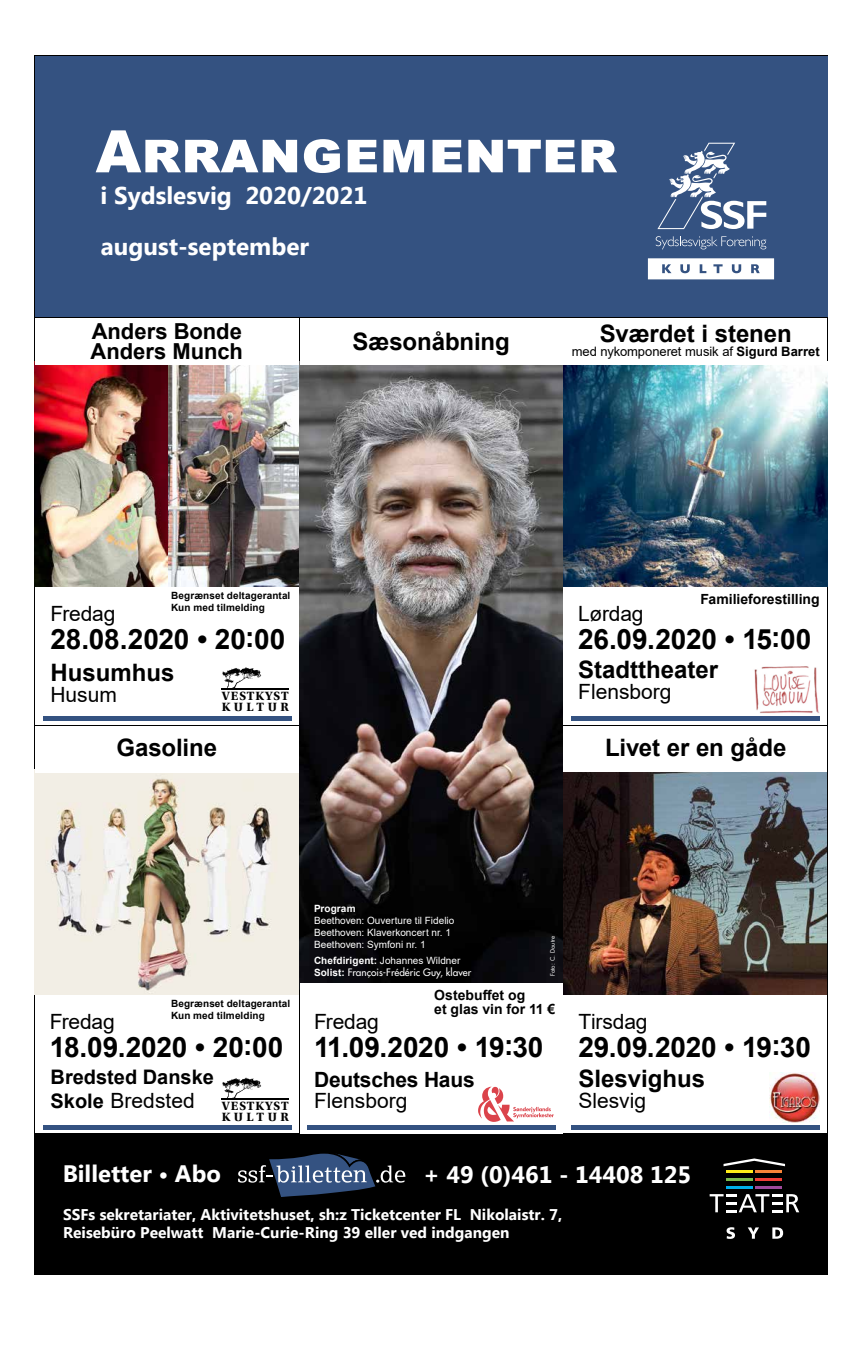
<style>
.page{position:relative;width:862px;height:1353px;background:#fff}
.page>*{position:absolute;margin:0;border:0;box-sizing:border-box;transform-origin:0 0}
.t1{font:900 58.6px "Arial";color:#fff}
.t2{font:700 28px "Arial";letter-spacing:-.005em;color:#000}
.t3{font:700 24.2px "Myanmar Text";color:#fff}
.t4{font:700 24px "Arial";color:#000}
.t5{font:700 23.8px "Myanmar Text";color:#fff}
.t6{font:700 22px/20px "Arial";color:#000}
.t7{font:21px "Arial";color:#000}
.t8{font:700 21px "Arial";letter-spacing:-.01em;color:#000}
.t9{font:700 20px "Arial";color:#000}
.t10{font:700 15.5px/18.6px "Myanmar Text";color:#fff}
.t11{font:700 14px/14px "Arial";color:#000}
.t12{font:13px "Arial";letter-spacing:-.005em;color:#000}
.t13{font:700 12.6px/11.3px "Utopia Std";letter-spacing:.075em;color:#000}
.t14{font:10px/12px "Arial";letter-spacing:.005em;color:#fff}
.t15{font:700 10px/12px "Arial";letter-spacing:.01em;color:#000}
.t16{font:500 10px "Futura Std";color:#fff}
.t17{font:700 10px "Arial";letter-spacing:.01em;color:#fff}
.t18{font:6px "Futura Std";letter-spacing:.01em;color:#fff}
.s1{font-weight:700}
.s2{font-weight:700;font-size:20px}
.s3{font-family:"Arial";font-weight:700}
</style>
<div class="page">
<div style="left:34px;top:55px;width:794px;height:1219px;background:#000"></div>
<div style="left:563px;top:583px;width:264px;height:142px;background:#fff"></div>
<img style="left:563px;top:364px;width:264px;height:222px">
<div style="left:571px;top:716px;width:248px;height:5px;background:#345281"></div>
<div style="left:563px;top:318px;width:264px;height:46px;background:#fff"></div>
<img style="left:300px;top:364px;width:263px;height:618px">
<div style="left:300px;top:318px;width:263px;height:46px;background:#fff"></div>
<div style="left:35px;top:583px;width:264px;height:142px;background:#fff"></div>
<img style="left:35px;top:364px;width:264px;height:222px">
<div style="left:44px;top:716px;width:248px;height:5px;background:#345281"></div>
<div style="left:35px;top:318px;width:264px;height:46px;background:#fff"></div>
<div style="left:35px;top:991px;width:264px;height:141px;background:#fff"></div>
<img style="left:35px;top:772px;width:264px;height:222px">
<svg style="left:44px;top:1125px;width:248px;height:3px"></svg>
<div style="left:35px;top:726px;width:264px;height:46px;background:#fff"></div>
<div style="left:300px;top:982px;width:263px;height:150px;background:#fff"></div>
<svg style="left:307px;top:1125px;width:248px;height:3px"></svg>
<div style="left:564px;top:991px;width:263px;height:141px;background:#fff"></div>
<svg style="left:571px;top:1125px;width:248px;height:3px"></svg>
<div style="left:564px;top:726px;width:263px;height:49px;background:#fff"></div>
<img style="left:564px;top:772px;width:263px;height:222px">
<div style="left:35px;top:56px;width:792px;height:261px;background:#345281"></div>
<svg style="left:238px;top:1153px;width:167px;height:44px"></svg>
<svg style="left:726px;top:1227px;width:9px;height:11px"></svg>
<svg style="left:747px;top:1227px;width:12px;height:11px"></svg>
<svg style="left:772px;top:1227px;width:11px;height:11px"></svg>
<hr style="left:726px;top:1185px;width:27px;height:3px;background:#00afea">
<hr style="left:726px;top:1169px;width:27px;height:3px;background:#ffec18">
<hr style="left:726px;top:1177px;width:27px;height:3px;background:#7cbc4e">
<hr style="left:755px;top:1185px;width:27px;height:3px;background:#9e4a9b">
<hr style="left:755px;top:1169px;width:27px;height:3px;background:#f88438">
<hr style="left:755px;top:1177px;width:27px;height:3px;background:#f13d37">
<svg style="left:709px;top:1194px;width:90px;height:18px"></svg>
<svg style="left:723px;top:1158px;width:62px;height:8px"></svg>
<svg style="left:655px;top:236px;width:111px;height:13px"></svg>
<svg style="left:657px;top:143px;width:109px;height:86px"></svg>
<svg style="left:648px;top:258px;width:126px;height:21px;background:#e6eaef"></svg>
<svg style="left:478px;top:1086px;width:76px;height:35px"></svg>
<img style="left:769px;top:1072px;width:50px;height:49px">
<svg style="left:222px;top:667px;width:39px;height:21px"></svg>
<hr style="left:222px;top:688px;width:67px;height:1px;background:#000">
<svg style="left:222px;top:1077px;width:39px;height:21px"></svg>
<hr style="left:222px;top:1098px;width:67px;height:1px;background:#000">
<img style="left:754px;top:666px;width:65px;height:48px">
<h1 class="t1" style="left:96px;top:109px;width:523px">Arrangementer</h1>
<h3 class="t3" style="left:101px;top:181px;width:268px">i Sydslesvig 2020/2021</h3>
<h3 class="t3" style="left:101px;top:232px;width:210px">august-september</h3>
<h3 class="t6" style="left:90px;top:321px;width:154px">Anders Bonde<br>Anders Munch</h3>
<h3 class="t4" style="left:352px;top:324px;width:159px">Sæsonåbning</h3>
<h3 class="t4" style="left:599px;top:316px;width:194px">Sværdet i stenen</h3>
<p class="t12" style="left:572px;top:342px;width:249px">med nykomponeret musik af <span class="s1">Sigurd Barret</span></p>
<p class="t15" style="left:171px;top:589px;width:121px">Begrænset deltagerantal<br>Kun med tilmelding</p>
<h3 class="t7" style="left:50px;top:599px;width:66px">Fredag</h3>
<h2 class="t2" style="left:50px;top:619px;width:236px">28.08.2020 • 20:00</h2>
<h3 class="t4" style="left:50px;top:655px;width:126px">Husumhus</h3>
<h3 class="t7" style="left:50px;top:679px;width:68px">Husum</h3>
<h3 class="t4" style="left:116px;top:730px;width:102px">Gasoline</h3>
<p class="t13" style="left:222px;top:690px;width:69px">VESTKYST<br>KULTUR</p>
<p class="t11" style="left:700px;top:592px;width:121px">Familieforestilling</p>
<h3 class="t7" style="left:578px;top:599px;width:67px">Lørdag</h3>
<h2 class="t2" style="left:578px;top:619px;width:235px">26.09.2020 • 15:00</h2>
<h3 class="t4" style="left:578px;top:652px;width:142px">Stadttheater</h3>
<h3 class="t7" style="left:578px;top:677px;width:95px">Flensborg</h3>
<h3 class="t4" style="left:605px;top:730px;width:183px">Livet er en gåde</h3>
<p class="t15" style="left:171px;top:997px;width:121px">Begrænset deltagerantal<br>Kun med tilmelding</p>
<h3 class="t7" style="left:50px;top:1006px;width:66px">Fredag</h3>
<h2 class="t2" style="left:50px;top:1027px;width:235px">18.09.2020 • 20:00</h2>
<p class="t9" style="left:51px;top:1062px;width:165px">Bredsted Danske</p>
<h3 class="t7" style="left:51px;top:1085px;width:146px"><span class="s2">Skole</span> Bredsted</h3>
<p class="t13" style="left:222px;top:1100px;width:69px">VESTKYST<br>KULTUR</p>
<p class="t17" style="left:314px;top:901px;width:43px">Program</p>
<p class="t14" style="left:314px;top:914px;width:142px">Beethoven: Ouverture til Fidelio<br>Beethoven: Klaverkoncert nr. 1<br>Beethoven: Symfoni nr. 1</p>
<p class="t14" style="left:314px;top:954px;width:148px"><span class="s1">Chefdirigent:</span> Johannes Wildner</p>
<p class="t16" style="left:314px;top:965px;width:159px"><span class="s3">Solist:</span> François-Frédéric Guy, klaver</p>
<h3 class="t7" style="left:314px;top:1006px;width:66px">Fredag</h3>
<h2 class="t2" style="left:314px;top:1027px;width:231px">11.09.2020 • 19:30</h2>
<h3 class="t8" style="left:314px;top:1064px;width:162px">Deutsches Haus</h3>
<h3 class="t7" style="left:314px;top:1085px;width:95px">Flensborg</h3>
<p class="t18" style="left:549px;top:976px;width:42px;rotate:-90deg">Foto: C. Doutre</p>
<p class="t11" style="left:434px;top:988px;width:122px">Ostebuffet og<br>et glas vin for 11 €</p>
<h3 class="t7" style="left:578px;top:1006px;width:71px">Tirsdag</h3>
<h2 class="t2" style="left:578px;top:1027px;width:234px">29.09.2020 • 19:30</h2>
<h3 class="t4" style="left:578px;top:1061px;width:128px">Slesvighus</h3>
<h3 class="t7" style="left:578px;top:1085px;width:69px">Slesvig</h3>
<h3 class="t5" style="left:63px;top:1159px;width:160px">Billetter • Abo</h3>
<h3 class="t5" style="left:423px;top:1160px;width:269px">+ 49 (0)461 - 14408 125</h3>
<p class="t10" style="left:63px;top:1204px;width:500px">SSFs sekretariater, Aktivitetshuset, sh:z Ticketcenter FL Nikolaistr. 7,<br>Reisebüro Peelwatt Marie-Curie-Ring 39 eller ved indgangen</p>
</div>
